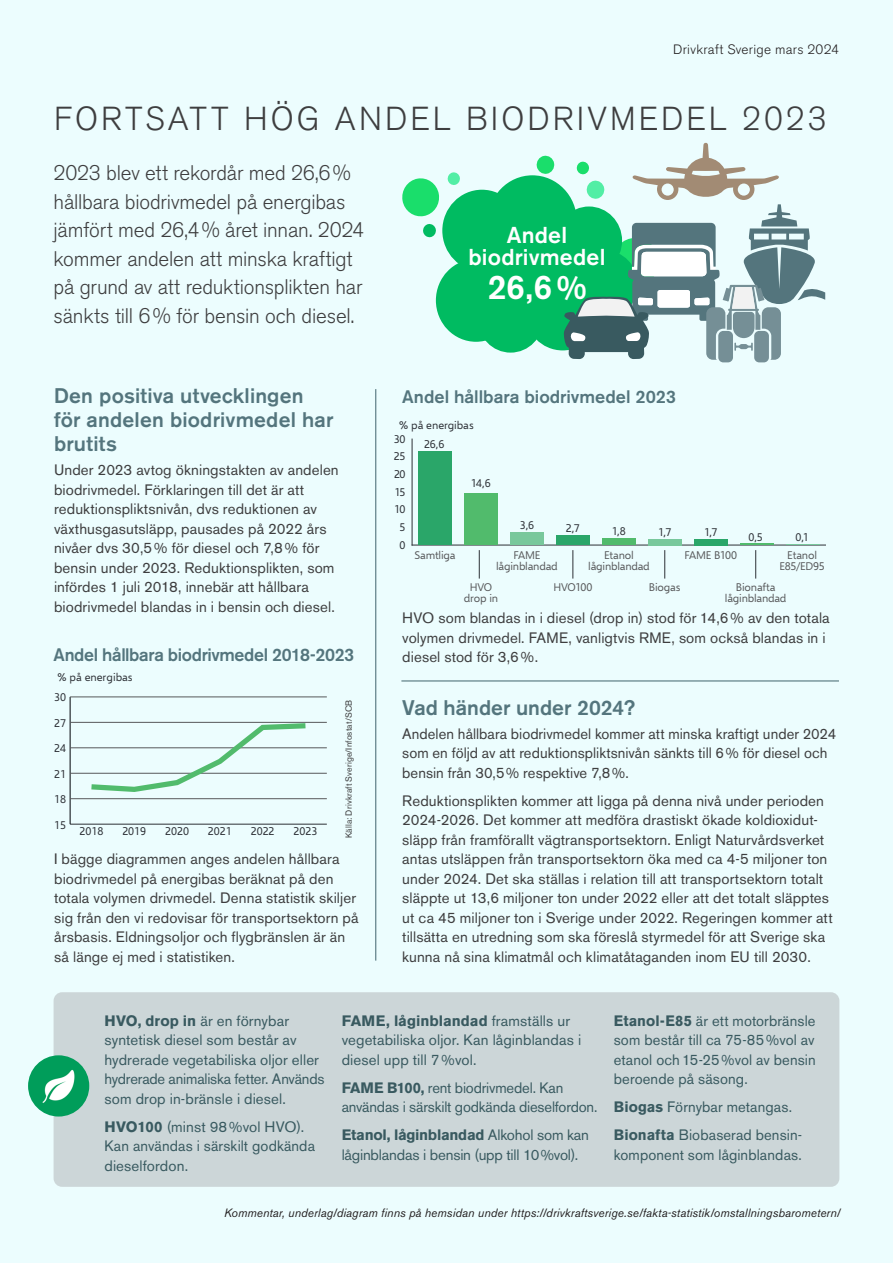
<style>
.page{position:relative;width:893px;height:1263px;background:#ecfdfe}
.page>*{position:absolute;margin:0;border:0;box-sizing:border-box;transform-origin:0 0}
.t1{font:500 34.05px "Akzidenz Grotesk BE";color:#fff}
.t2{font:300 33px "Akzidenz Grotesk BE";letter-spacing:.095em;color:#3e3e3f}
.t3{font:500 22.8px/21.8px "Akzidenz Grotesk BE";letter-spacing:.01em;color:#fff;text-align:center}
.t4{font:300 21px/28.5px "Akzidenz Grotesk BE";letter-spacing:-.01em;color:#3e3e3f}
.Underrubrik_1{font:500 21px/24px "Akzidenz Grotesk BE";letter-spacing:.01em;color:#54757d}
.Underrubrik_1-2{font:500 18px "Akzidenz Grotesk BE";letter-spacing:-.015em;color:#54757d}
.OB_Brödtext{font:15px/19.5px "Akzidenz Grotesk BE";letter-spacing:.01em;color:#3e3e3f}
.OB_Brödtext-2{font:15px/19.5px "Akzidenz Grotesk BE";letter-spacing:.005em;color:#395a60}
.OB_Brödtext-3{font:15px/19.5px "Akzidenz Grotesk BE";letter-spacing:-.015em;color:#395a60}
.t5{font:300 13.5px "Akzidenz Grotesk BE";letter-spacing:.02em;color:#231f20}
.t6{font:italic 12px "Akzidenz Grotesk BE";letter-spacing:.01em;color:#231f20}
.t7{font:11.1px "Selawik";color:#2d3036}
.t8{font:11.1px/11.1px "Selawik";letter-spacing:-.015em;color:#57585a;text-align:center}
.t9{font:11.1px "Selawik";letter-spacing:-.04em;color:#57585a}
.OB_Brödtext-4{font:8.85px "Akzidenz Grotesk BE";letter-spacing:.015em;color:#3e3e3f}
.s1{font-weight:700}
</style>
<div class="page">
<hr style="left:375px;top:389px;width:1px;height:571px;background:#54757d">
<div style="left:436px;top:259px;width:80px;height:83px;background:#00bb61;border-radius:50%"></div>
<svg style="left:536px;top:155px;width:19px;height:19px"></svg>
<svg style="left:402px;top:178px;width:37px;height:60px"></svg>
<svg style="left:447px;top:172px;width:13px;height:13px"></svg>
<div style="left:442px;top:190px;width:80px;height:81px;background:#00bb61;border-radius:50%"></div>
<div style="left:478px;top:285px;width:66px;height:68px;background:#00bb61;border-radius:50%"></div>
<div style="left:488px;top:175px;width:89px;height:92px;background:#00bb61;border-radius:50%"></div>
<div style="left:477px;top:210px;width:112px;height:116px;background:#00bb61;border-radius:50%"></div>
<div style="left:525px;top:272px;width:76px;height:78px;background:#00bb61;border-radius:50%"></div>
<svg style="left:718px;top:331px;width:15px;height:31px"></svg>
<svg style="left:754px;top:331px;width:15px;height:31px"></svg>
<svg style="left:563px;top:142px;width:262px;height:218px"></svg>
<hr style="left:401px;top:680px;width:438px;height:1px;background:#54757d">
<hr style="left:70px;top:824px;width:257px;height:1px;background:#2d3036">
<hr style="left:70px;top:697px;width:1px;height:127px;background:#000208">
<hr style="left:70px;top:798px;width:257px;height:1px;background:#57585a">
<hr style="left:70px;top:773px;width:257px;height:1px;background:#57585a">
<hr style="left:70px;top:747px;width:257px;height:1px;background:#57585a">
<hr style="left:70px;top:722px;width:257px;height:1px;background:#57585a">
<hr style="left:70px;top:697px;width:257px;height:1px;background:#57585a">
<svg style="left:91px;top:723px;width:215px;height:69px"></svg>
<div style="left:54px;top:992px;width:785px;height:195px;background:#ccd6d8;border-radius:9px"></div>
<img style="left:28px;top:1055px;width:61px;height:61px;border-radius:31px">
<hr style="left:412px;top:545px;width:414px;height:1px;background:#2d3036">
<hr style="left:412px;top:439px;width:1px;height:106px;background:#2d3036">
<div style="left:418px;top:451px;width:34px;height:94px;background:#2aa669"></div>
<div style="left:464px;top:493px;width:33px;height:52px;background:#51bb6c"></div>
<div style="left:510px;top:532px;width:33px;height:13px;background:#78c89c"></div>
<div style="left:556px;top:535px;width:33px;height:10px;background:#2aa669"></div>
<div style="left:602px;top:539px;width:33px;height:6px;background:#51bb6c"></div>
<div style="left:648px;top:539px;width:33px;height:6px;background:#78c89c"></div>
<div style="left:694px;top:539px;width:33px;height:6px;background:#2aa669"></div>
<hr style="left:740px;top:543px;width:33px;height:2px;background:#51bb6c">
<hr style="left:786px;top:545px;width:33px;height:1px;background:#78c89c">
<svg style="left:479px;top:550px;width:1px;height:29px"></svg>
<svg style="left:572px;top:550px;width:1px;height:29px"></svg>
<svg style="left:664px;top:550px;width:1px;height:29px"></svg>
<svg style="left:755px;top:550px;width:1px;height:29px"></svg>
<p class="t5" style="left:673px;top:41px;width:167px">Drivkraft Sverige mars 2024</p>
<p class="t2" style="left:54px;top:100px;width:774px">FORTSATT HÖG ANDEL BIODRIVMEDEL 2023</p>
<p class="t4" style="left:54px;top:159px;width:312px">2023 blev ett rekordår med 26,6% hållbara biodrivmedel på energibas jämfört med 26,4% året innan. 2024 kommer andelen att minska kraftigt på grund av att reduktionsplikten har sänkts till 6% för bensin och diesel.</p>
<p class="t3" style="left:468px;top:224px;width:138px">Andel biodrivmedel</p>
<p class="t1" style="left:487px;top:266px;width:101px">26,6%</p>
<p class="Underrubrik_1" style="left:54px;top:384px;width:281px">Den positiva utvecklingen för andelen biodrivmedel har brutits</p>
<p class="OB_Brödtext" style="left:54px;top:460px;width:286px">Under 2023 avtog ökningstakten av andelen biodrivmedel. Förklaringen till det är att reduktionspliktsnivån, dvs reduktionen av växthusgasutsläpp, pausades på 2022 års nivåer dvs 30,5% för diesel och 7,8% för bensin under 2023. Reduktionsplikten, som infördes 1 juli 2018, innebär att hållbara biodrivmedel blandas in i bensin och diesel.</p>
<p class="Underrubrik_1-2" style="left:402px;top:386px;width:275px">Andel hållbara biodrivmedel 2023</p>
<p class="t7" style="left:399px;top:419px;width:76px">% på energibas</p>
<p class="t7" style="left:394px;top:432px;width:13px">30</p>
<p class="t7" style="left:424px;top:437px;width:22px">26,6</p>
<p class="t7" style="left:394px;top:450px;width:13px">25</p>
<p class="t7" style="left:394px;top:467px;width:13px">20</p>
<p class="t7" style="left:471px;top:476px;width:21px">14,6</p>
<p class="t7" style="left:395px;top:485px;width:13px">15</p>
<p class="t7" style="left:394px;top:503px;width:13px">10</p>
<p class="t7" style="left:520px;top:518px;width:16px">3,6</p>
<p class="t7" style="left:566px;top:521px;width:15px">2,7</p>
<p class="t7" style="left:400px;top:520px;width:7px">5</p>
<p class="t7" style="left:612px;top:524px;width:15px">1,8</p>
<p class="t7" style="left:658px;top:525px;width:15px">1,7</p>
<p class="t7" style="left:704px;top:525px;width:15px">1,7</p>
<p class="t7" style="left:749px;top:530px;width:16px">0,5</p>
<p class="t7" style="left:795px;top:530px;width:15px">0,1</p>
<p class="t7" style="left:400px;top:538px;width:7px">0</p>
<p class="t8" style="left:415px;top:550px;width:42px">Samtliga</p>
<p class="t8" style="left:588px;top:550px;width:63px">Etanol låginblandad</p>
<p class="t8" style="left:553px;top:581px;width:41px">HVO100</p>
<p class="t8" style="left:780px;top:550px;width:47px">Etanol<br>E85/ED95</p>
<p class="t9" style="left:684px;top:549px;width:54px">FAME B100</p>
<p class="t8" style="left:496px;top:550px;width:63px">FAME låginblandad</p>
<p class="t8" style="left:464px;top:581px;width:36px">HVO drop in</p>
<p class="t8" style="left:725px;top:581px;width:63px">Bionafta låginblandad</p>
<p class="t8" style="left:649px;top:581px;width:33px">Biogas</p>
<p class="OB_Brödtext" style="left:402px;top:608px;width:429px">HVO som blandas in i diesel (drop in) stod för 14,6% av den totala volymen drivmedel. FAME, vanligtvis RME, som också blandas in i</p>
<p class="Underrubrik_1-2" style="left:54px;top:643px;width:302px">Andel hållbara biodrivmedel 2018-2023</p>
<p class="OB_Brödtext" style="left:402px;top:647px;width:137px">diesel stod för 3,6%.</p>
<p class="OB_Brödtext-4" style="left:344px;top:838px;width:140px;rotate:-90deg">Källa: Drivkraft Sverige/Infostat/SCB</p>
<p class="t7" style="left:57px;top:671px;width:77px">% på energibas</p>
<p class="t7" style="left:54px;top:691px;width:13px">30</p>
<p class="Underrubrik_1" style="left:402px;top:695px;width:235px">Vad händer under 2024?</p>
<p class="OB_Brödtext" style="left:402px;top:724px;width:435px">Andelen hållbara biodrivmedel kommer att minska kraftigt under 2024 som en följd av att reduktionspliktsnivån sänkts till 6% för diesel och bensin från 30,5% respektive 7,8%.</p>
<p class="OB_Brödtext" style="left:402px;top:791px;width:432px">Reduktionsplikten kommer att ligga på denna nivå under perioden 2024-2026. Det kommer att medföra drastiskt ökade koldioxidut&shy;släpp från framförallt vägtransportsektorn. Enligt Naturvårdsverket antas utsläppen från transportsektorn öka med ca 4-5 miljoner ton under 2024. Det ska ställas i relation till att transportsektorn totalt släppte ut 13,6 miljoner ton under 2022 eller att det totalt släpptes ut ca 45 miljoner ton i Sverige under 2022. Regeringen kommer att tillsätta en utredning som ska föreslå styrmedel för att Sverige ska kunna nå sina klimatmål och klimatåtaganden inom EU till 2030.</p>
<p class="t7" style="left:54px;top:716px;width:13px">27</p>
<p class="t7" style="left:54px;top:741px;width:13px">24</p>
<p class="t7" style="left:54px;top:767px;width:13px">21</p>
<p class="t7" style="left:54px;top:792px;width:13px">18</p>
<p class="t7" style="left:54px;top:818px;width:13px">15</p>
<p class="t7" style="left:80px;top:824px;width:25px">2018</p>
<p class="t7" style="left:122px;top:824px;width:25px">2019</p>
<p class="t7" style="left:165px;top:824px;width:25px">2020</p>
<p class="t7" style="left:208px;top:824px;width:25px">2021</p>
<p class="t7" style="left:251px;top:824px;width:25px">2022</p>
<p class="t7" style="left:293px;top:824px;width:25px">2023</p>
<p class="OB_Brödtext" style="left:54px;top:849px;width:306px">I bägge diagrammen anges andelen hållbara biodrivmedel på energibas beräknat på den totala volymen drivmedel. Denna statistik skiljer sig från den vi redovisar för transportsektorn på årsbasis. Eldningsoljor och flygbränslen är än så länge ej med i statistiken.</p>
<p class="OB_Brödtext-2" style="left:105px;top:1011px;width:221px"><span class="s1">HVO, drop in</span> är en förnybar syntetisk diesel som består av hydrerade vegetabiliska oljor eller hydrerade animaliska fetter. Används som drop in-bränsle i diesel.</p>
<p class="OB_Brödtext-2" style="left:105px;top:1117px;width:212px"><span class="s1">HVO100</span> (minst 98%vol HVO).<br>Kan användas i särskilt godkända dieselfordon.</p>
<p class="OB_Brödtext-2" style="left:342px;top:1011px;width:241px"><span class="s1">FAME, låginblandad</span> framställs ur vegetabiliska oljor. Kan låginblandas i diesel upp till 7%vol.</p>
<p class="OB_Brödtext-2" style="left:342px;top:1078px;width:257px"><span class="s1">FAME B100,</span> rent biodrivmedel. Kan användas i särskilt godkända dieselfordon.</p>
<p class="OB_Brödtext-3" style="left:342px;top:1125px;width:249px"><span class="s1">Etanol, låginblandad</span> Alkohol som kan låginblandas i bensin (upp till 10%vol).</p>
<p class="OB_Brödtext-2" style="left:614px;top:1011px;width:203px;text-align:justify"><span class="s1">Etanol-E85</span> är ett motorbränsle som består till ca 75-85%vol av etanol och 15-25%vol av bensin beroende på säsong.</p>
<p class="OB_Brödtext-2" style="left:614px;top:1097px;width:180px"><span class="s1">Biogas</span> Förnybar metangas.</p>
<p class="OB_Brödtext-2" style="left:614px;top:1125px;width:190px"><span class="s1">Bionafta</span> Biobaserad bensin&shy;komponent som låginblandas.</p>
<p class="t6" style="left:224px;top:1206px;width:618px">Kommentar, underlag/diagram finns på hemsidan under https://drivkraftsverige.se/fakta-statistik/omstallningsbarometern/</p>
</div>
